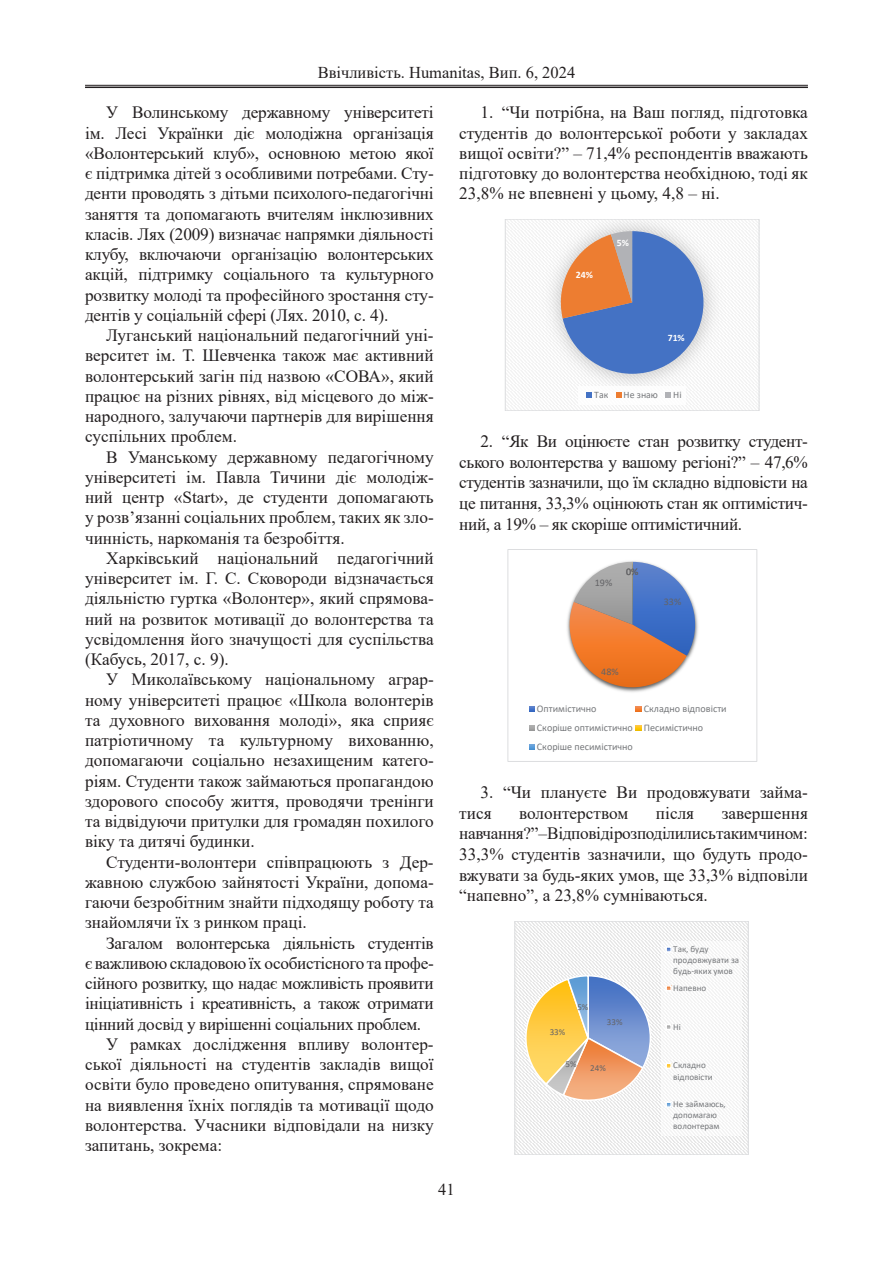
<style>
.page{position:relative;width:893px;height:1263px;background:#fff}
.page>*{position:absolute;margin:0;border:0;box-sizing:border-box;transform-origin:0 0}
.Текст_основной_G{font:17.25px/20.2px "Times New Roman";color:#231f20;text-align:justify}
.t1{font:16.5px "Times New Roman";color:#231f20}
.t2{font:10.05px/18.9px "Calibri";color:#76787b}
.t3{font:10.05px "Calibri";color:#636366}
.t4{font:9.9px "Calibri";letter-spacing:.005em;color:#76787b}
.t5{font:700 9.9px "Calibri";color:#fff}
.t6{font:9px/11.1px "Calibri";color:#76787b}
.t7{font:9px "Calibri";color:#636366}
</style>
<div class="page">
<hr style="left:85px;top:85px;width:723px;height:1px;background:#231f20">
<hr style="left:85px;top:87px;width:723px;height:1px;background:#231f20">
<div style="left:505px;top:219px;width:254px;height:192px;background:#f8f8f8"></div>
<img style="left:591px;top:226px;width:126px;height:160px">
<img style="left:549px;top:277px;width:5px;height:53px">
<img style="left:591px;top:221px;width:69px;height:10px">
<svg style="left:554px;top:231px;width:149px;height:143px"></svg>
<div style="left:579px;top:386px;width:107px;height:18px;background:#fff"></div>
<svg style="left:587px;top:392px;width:5px;height:6px"></svg>
<svg style="left:616px;top:392px;width:5px;height:6px"></svg>
<svg style="left:666px;top:392px;width:5px;height:6px"></svg>
<div style="left:505px;top:219px;width:254px;height:192px;border:1px solid #dcdddf"></div>
<img style="left:638px;top:561px;width:60px;height:84px">
<svg style="left:567px;top:562px;width:128px;height:130px"></svg>
<svg style="left:529px;top:706px;width:6px;height:6px"></svg>
<svg style="left:636px;top:706px;width:5px;height:6px"></svg>
<svg style="left:529px;top:725px;width:6px;height:6px"></svg>
<svg style="left:636px;top:725px;width:5px;height:6px"></svg>
<svg style="left:529px;top:744px;width:6px;height:6px"></svg>
<div style="left:507px;top:549px;width:250px;height:212px;border:1px solid #dcdddf"></div>
<div style="left:515px;top:921px;width:233px;height:234px;background:linear-gradient(to right,#f2f2f2,#f2f2f2)"></div>
<svg style="left:519px;top:974px;width:133px;height:134px"></svg>
<div style="left:661px;top:941px;width:81px;height:194px;background:#f8f8f8"></div>
<div style="left:665px;top:946px;width:7px;height:7px;border:2px solid #fff"></div>
<div style="left:665px;top:985px;width:7px;height:6px;border:2px solid #fff"></div>
<div style="left:665px;top:1024px;width:7px;height:6px;border:2px solid #fff"></div>
<div style="left:665px;top:1063px;width:7px;height:6px;border:2px solid #fff"></div>
<div style="left:665px;top:1101px;width:7px;height:7px;border:2px solid #fff"></div>
<div style="left:514px;top:921px;width:235px;height:234px;border:1px solid #dcdddf"></div>
<p class="t1" style="left:318px;top:61px;width:259px">Ввічливість. Humanitas, Вип. 6, 2024</p>
<p class="Текст_основной_G" style="left:85px;top:102px;width:350px;text-indent:21px">У Волинському державному університеті ім. Лесі Українки діє молодіжна організація «Волонтерський клуб», основною метою якої є підтримка дітей з особливими потребами. Сту&shy;денти проводять з дітьми психолого-педагогічні заняття та допомагають вчителям інклюзивних класів. Лях (2009) визначає напрямки діяльності клубу, включаючи організацію волонтерських акцій, підтримку соціального та культурного розвитку молоді та професійного зростання сту&shy;дентів у соціальній сфері (Лях. 2010, с. 4).</p>
<p class="Текст_основной_G" style="left:85px;top:325px;width:350px;text-indent:21px">Луганський національний педагогічний уні&shy;верситет ім. Т. Шевченка також має активний волонтерський загін під назвою «СОВА», який працює на різних рівнях, від місцевого до між&shy;народного, залучаючи партнерів для вирішення суспільних проблем.</p>
<p class="Текст_основной_G" style="left:85px;top:446px;width:350px;text-indent:21px">В Уманському державному педагогічному університеті ім. Павла Тичини діє молодіж&shy;ний центр «Start», де студенти допомагають у розв’язанні соціальних проблем, таких як зло&shy;чинність, наркоманія та безробіття.</p>
<p class="Текст_основной_G" style="left:85px;top:547px;width:350px;text-indent:21px">Харківський національний педагогічний університет ім. Г. С. Сковороди відзначається діяльністю гуртка «Волонтер», який спрямова&shy;ний на розвиток мотивації до волонтерства та усвідомлення його значущості для суспільства (Кабусь, 2017, с. 9).</p>
<p class="Текст_основной_G" style="left:85px;top:669px;width:350px;text-indent:21px">У Миколаївському національному аграр&shy;ному університеті працює «Школа волонтерів та духовного виховання молоді», яка сприяє патріотичному та культурному вихованню, допомагаючи соціально незахищеним катего&shy;ріям. Студенти також займаються пропагандою здорового способу життя, проводячи тренінги та відвідуючи притулки для громадян похилого віку та дитячі будинки.</p>
<p class="Текст_основной_G" style="left:85px;top:851px;width:350px;text-indent:21px">Студенти-волонтери співпрацюють з Дер&shy;жавною службою зайнятості України, допома&shy;гаючи безробітним знайти підходящу роботу та знайомлячи їх з ринком праці.</p>
<p class="Текст_основной_G" style="left:85px;top:932px;width:350px;text-indent:21px">Загалом волонтерська діяльність студентів є важливою складовою їх особистісного та профе&shy;сійного розвитку, що надає можливість проявити ініціативність і креативність, а також отримати цінний досвід у вирішенні соціальних проблем.</p>
<p class="Текст_основной_G" style="left:85px;top:1033px;width:350px;text-indent:21px">У рамках дослідження впливу волонтер&shy;ської діяльності на студентів закладів вищої освіти було проведено опитування, спрямоване на виявлення їхніх поглядів та мотивації щодо волонтерства. Учасники відповідали на низку запитань, зокрема:</p>
<p class="Текст_основной_G" style="left:459px;top:102px;width:350px;text-indent:21px">1. “Чи потрібна, на Ваш погляд, підготовка студентів до волонтерської роботи у закладах вищої освіти?” – 71,4% респондентів вважають підготовку до волонтерства необхідною, тоді як 23,8% не впевнені у цьому, 4,8 – ні.</p>
<p class="t5" style="left:617px;top:235px;width:14px">5%</p>
<p class="t5" style="left:576px;top:268px;width:19px">24%</p>
<p class="t5" style="left:668px;top:331px;width:19px">71%</p>
<p class="t4" style="left:594px;top:388px;width:16px">Так</p>
<p class="t4" style="left:624px;top:388px;width:36px">Не знаю</p>
<p class="t4" style="left:673px;top:388px;width:10px">Ні</p>
<p class="Текст_основной_G" style="left:459px;top:430px;width:350px;line-height:20.7px;text-indent:21px">2. “Як Ви оцінюєте стан розвитку студент&shy;ського волонтерства у вашому регіоні?” – 47,6% студентів зазначили, що їм складно відповісти на це питання, 33,3% оцінюють стан як оптимістич&shy;ний, а 19% – як скоріше оптимістичний.</p>
<p class="t3" style="left:626px;top:565px;width:14px">0%</p>
<p class="t3" style="left:595px;top:576px;width:19px">19%</p>
<p class="t3" style="left:664px;top:594px;width:19px">33%</p>
<p class="t3" style="left:601px;top:664px;width:19px">48%</p>
<p class="t2" style="left:537px;top:699px;width:191px;text-indent:107px">Складно відповісти<br>Скоріше оптимістично Песимістично<br>Скоріше песимістично</p>
<p class="Текст_основной_G" style="left:459px;top:781px;width:350px;line-height:20.7px;text-indent:21px">3. “Чи плануєте Ви продовжувати займа&shy;тися</p>
<p class="t2" style="left:537px;top:699px;width:61px">Оптимістично</p>
<p class="Текст_основной_G" style="left:519px;top:802px;width:111px">волонтерством</p>
<p class="Текст_основной_G" style="left:656px;top:802px;width:40px">після</p>
<p class="Текст_основной_G" style="left:459px;top:802px;width:350px;line-height:20.7px;text-indent:263px">завершення навчання?” – Відповіді розподілились таким чином:<br>33,3% студентів зазначили, що будуть продо&shy;вжувати за будь-яких умов, ще 33,3% відповіли “напевно”, а 23,8% сумніваються.</p>
<p class="t6" style="left:673px;top:943px;width:67px">Так, буду продовжувати за будь-яких умов</p>
<p class="t6" style="left:673px;top:982px;width:35px">Напевно</p>
<p class="t6" style="left:673px;top:1021px;width:9px">Ні</p>
<p class="t6" style="left:673px;top:1060px;width:41px">Складно відповісти</p>
<p class="t6" style="left:673px;top:1098px;width:54px">Не займаюсь, допомагаю волонтерам</p>
<p class="t7" style="left:577px;top:1001px;width:13px">5%</p>
<p class="t7" style="left:607px;top:1016px;width:17px">33%</p>
<p class="t7" style="left:550px;top:1025px;width:17px">33%</p>
<p class="t7" style="left:566px;top:1058px;width:13px">5%</p>
<p class="t7" style="left:590px;top:1061px;width:17px">24%</p>
<p class="t1" style="left:438px;top:1178px;width:18px">41</p>
</div>
